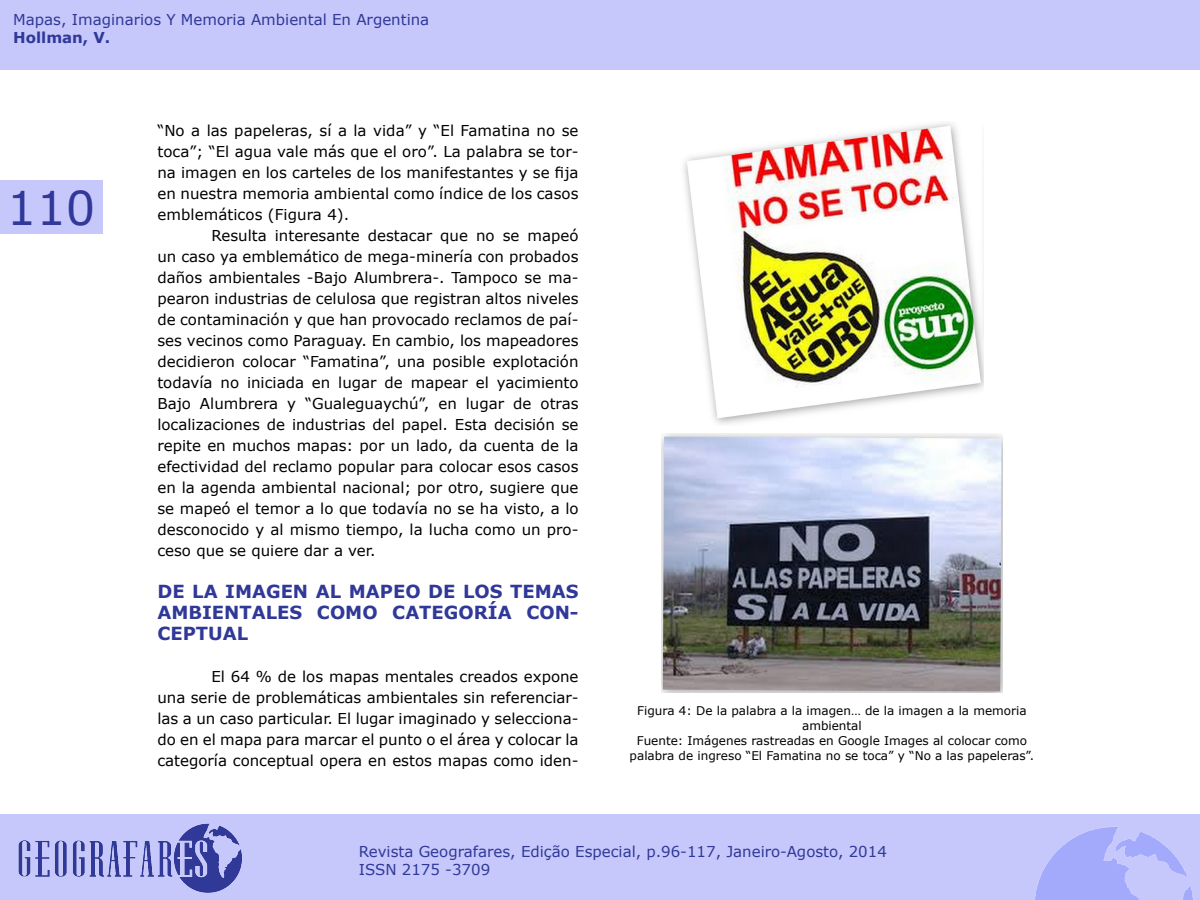
<style>
.page{position:relative;width:1200px;height:900px;background:#fff}
.page>*{position:absolute;margin:0;border:0;box-sizing:border-box;transform-origin:0 0}
.t1{font:46.5px "Verdana";color:#303898}
.t2{font:700 18px/21px "Verdana";color:#303898;text-align:justify}
.t3{font:15px/21px "Verdana";color:#000;text-align:justify}
.t4{font:15px/18px "Verdana";color:#303898}
.t5{font:700 15px "Verdana";color:#303898}
.t6{font:12px/15px "Verdana";color:#000;text-align:center}
</style>
<div class="page">
<div style="left:0;top:180px;width:102px;height:54px;background:#c6c8fb"></div>
<div style="left:0;top:814px;width:1200px;height:86px;background:#c6c8fb"></div>
<img style="left:18px;top:823px;width:224px;height:70px">
<img style="left:1035px;top:827px;width:158px;height:73px">
<div style="left:0;top:0;width:1200px;height:69px;background:#c6c8fb"></div>
<img style="left:684px;top:123px;width:299px;height:301px">
<img style="left:661px;top:433px;width:342px;height:260px">
<p class="t4" style="left:13px;top:11px;width:418px">Mapas, Imaginarios Y Memoria Ambiental En Argentina</p>
<p class="t5" style="left:13px;top:27px;width:99px">Hollman, V.</p>
<h1 class="t1" style="left:7px;top:176px;width:90px">110</h1>
<p class="t3" style="left:157px;top:119px;width:423px">“No a las papeleras, sí a la vida” y “El Famatina no se toca”; “El agua vale más que el oro”. La palabra se tor&shy;na imagen en los carteles de los manifestantes y se fija en nuestra memoria ambiental como índice de los casos emblemáticos (Figura 4).</p>
<p class="t3" style="left:157px;top:224px;width:423px;text-indent:54px">Resulta interesante destacar que no se mapeó un caso ya emblemático de mega-minería con probados daños ambientales -Bajo Alumbrera-. Tampoco se ma&shy;pearon industrias de celulosa que registran altos niveles de contaminación y que han provocado reclamos de paí&shy;ses vecinos como Paraguay. En cambio, los mapeadores decidieron colocar “Famatina”, una posible explotación todavía no iniciada en lugar de mapear el yacimiento Bajo Alumbrera y “Gualeguaychú”, en lugar de otras localizaciones de industrias del papel. Esta decisión se repite en muchos mapas: por un lado, da cuenta de la efectividad del reclamo popular para colocar esos casos en la agenda ambiental nacional; por otro, sugiere que se mapeó el temor a lo que todavía no se ha visto, a lo desconocido y al mismo tiempo, la lucha como un pro&shy;ceso que se quiere dar a ver.</p>
<p class="t2" style="left:157px;top:580px;width:423px">DE LA IMAGEN AL MAPEO DE LOS TEMAS AMBIENTALES COMO CATEGORÍA CON-CEPTUAL</p>
<p class="t3" style="left:157px;top:665px;width:423px;text-indent:54px">El 64 % de los mapas mentales creados expone una serie de problemáticas ambientales sin referenciar&shy;las a un caso particular. El lugar imaginado y selecciona&shy;do en el mapa para marcar el punto o el área y colocar la categoría conceptual opera en estos mapas como iden-</p>
<p class="t6" style="left:637px;top:703px;width:391px">Figura 4: De la palabra a la imagen… de la imagen a la memoria ambiental</p>
<p class="t6" style="left:630px;top:733px;width:406px">Fuente: Imágenes rastreadas en Google Images al colocar como palabra de ingreso “El Famatina no se toca” y “No a las papeleras”.</p>
<p class="t4" style="left:359px;top:843px;width:530px">Revista Geografares, Edição Especial, p.96-117, Janeiro-Agosto, 2014<br>ISSN 2175 -3709</p>
</div>
